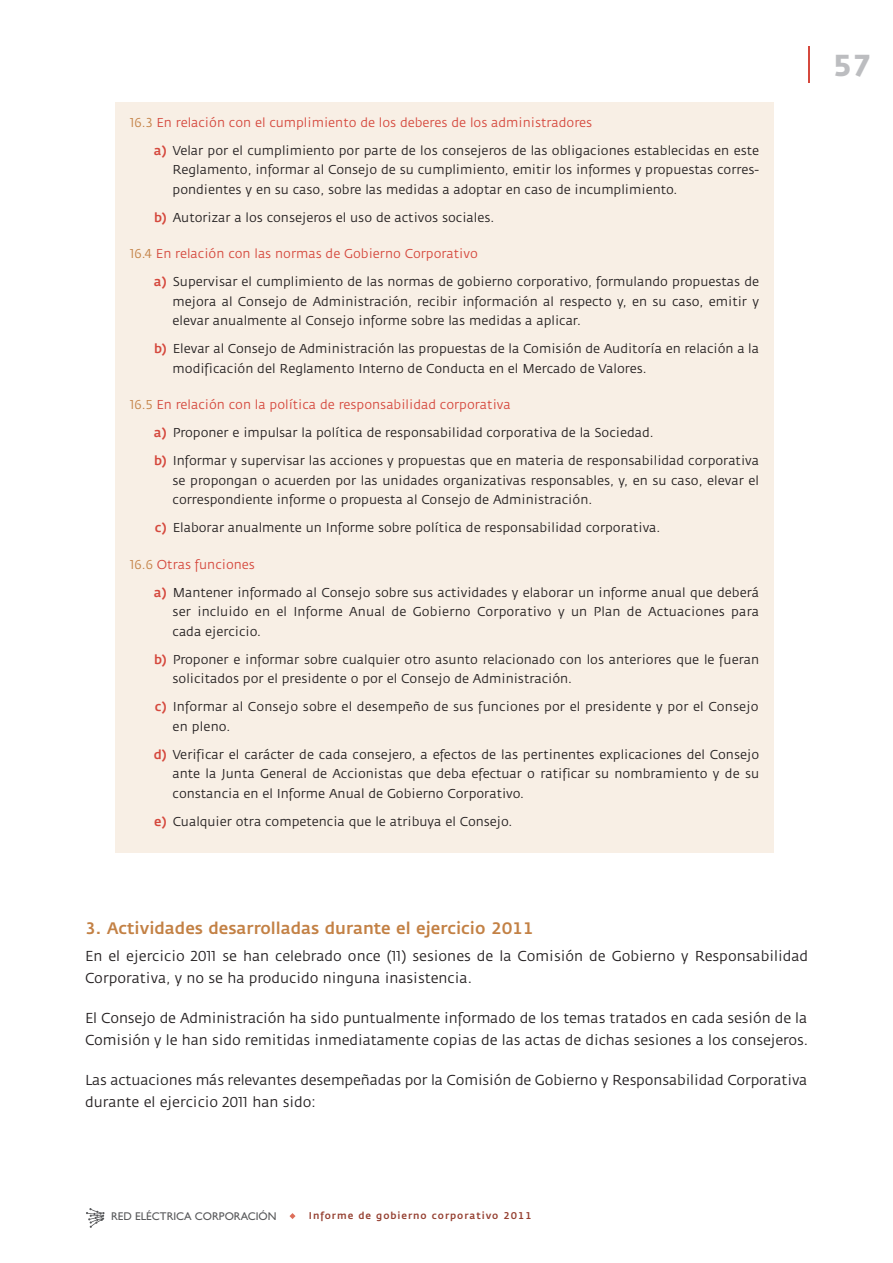
<style>
.page{position:relative;width:893px;height:1263px;background:#fff}
.page>*{position:absolute;margin:0;border:0;box-sizing:border-box;transform-origin:0 0}
.t1{font:30px "Fedra Sans Bold TF";color:#bcbdc0}
.t2{font:16.5px "Fedra Sans Medium TF";color:#c38145}
.t3{font:14.25px/22.5px "Fedra Sans";letter-spacing:-.005em;color:#231f20}
.t4{font:12.75px/19.5px "Fedra Sans";color:#231f20}
.t5{font:11.25px "Gill Sans Std";color:#57585a}
.t6{font:9.75px "Fedra Sans Medium TF";letter-spacing:.1em;color:#954031}
.s1{color:#c38145}
.s2{color:#d5483d}
.s3{font-weight:500;color:#d5483d}
</style>
<div class="page">
<hr style="left:809px;top:47px;width:1px;height:36px;background:#d5483d">
<svg style="left:86px;top:1208px;width:19px;height:20px"></svg>
<svg style="left:289px;top:1213px;width:6px;height:6px"></svg>
<div style="left:115px;top:102px;width:659px;height:751px;background:#f8efe5"></div>
<p class="t4" style="left:154px;top:109px;width:607px;line-height:28px;text-indent:-24px"><span class="s1">16.3</span> <span class="s2">En relación con el cumplimiento de los deberes de los administradores<br></span><span class="s3">a)</span> Velar por el cumplimiento por parte de los consejeros de las obliga ciones establecidas en este</p>
<p class="t4" style="left:173px;top:161px;width:588px">Reglamento, informar al Consejo de su cumplimiento, emitir los informes y propuestas corres&shy;pondientes y en su caso, sobre las medidas a adoptar en caso de incumplimiento.</p>
<p class="t4" style="left:154px;top:209px;width:342px"><span class="s3">b)</span> Autorizar a los consejeros el uso de activos sociales.</p>
<p class="t4" style="left:154px;top:241px;width:607px;line-height:28px;text-indent:-24px"><span class="s1">16.4</span> <span class="s2">En relación con las normas de Gobierno Corporativo<br></span><span class="s3">a)</span> Supervisar el cumplimiento de las normas de gobierno corporativo, formulando pro puestas de</p>
<p class="t4" style="left:173px;top:293px;width:588px">mejora al Consejo de Administración, recibir información al respecto y, en su caso, emitir y elevar anualmente al Consejo informe sobre las medidas a aplicar.</p>
<p class="t4" style="left:173px;top:340px;width:588px;text-indent:-18px"><span class="s3">b)</span> Elevar al Consejo de Administración las propuestas de la Comisión de Auditoría en relación a la modificación del Reglamento Interno de Conducta en el Mercado de Valores.</p>
<p class="t4" style="left:154px;top:392px;width:607px;line-height:28px;text-indent:-24px"><span class="s1">16.5</span> <span class="s2">En relación con la política de responsabilidad corporativa<br></span><span class="s3">a)</span> Proponer e impulsar la política de responsabilidad corporativa de la Sociedad.<br><span class="s3">b)</span> Informar y supervisar las acciones y propuestas que en materia de responsabilidad corporativa</p>
<p class="t4" style="left:173px;top:472px;width:588px">se propongan o acuerden por las unidades organizativas responsables, y, en su caso, elevar el correspondiente informe o propuesta al Consejo de Administración.</p>
<p class="t4" style="left:155px;top:519px;width:507px"><span class="s3">c)</span> Elaborar anualmente un Informe sobre política de responsabilidad corporativa.</p>
<p class="t4" style="left:154px;top:551px;width:607px;line-height:28px;text-indent:-24px"><span class="s1">16.6</span> <span class="s2">Otras funciones<br></span><span class="s3">a)</span> Mantener informado al Consejo sobre sus actividades y elaborar un informe anual que deberá</p>
<p class="t4" style="left:173px;top:603px;width:588px">ser incluido en el Informe Anual de Gobierno Corporativo y un Plan de Actuaciones para cada ejercicio.</p>
<p class="t4" style="left:173px;top:651px;width:588px;text-indent:-18px"><span class="s3">b)</span> Proponer e informar sobre cualquier otro asunto relacionado con los anteriores que le fueran solicitados por el presidente o por el Consejo de Administración.</p>
<p class="t4" style="left:173px;top:698px;width:587px;text-indent:-18px"><span class="s3">c)</span> Informar al Consejo sobre el desempeño de sus funciones por el presidente y por el Consejo en pleno.</p>
<p class="t4" style="left:173px;top:746px;width:588px;text-align:justify;text-indent:-19px"><span class="s3">d)</span> Verificar el carácter de cada consejero, a efectos de las pertinentes explicaciones del Consejo ante la Junta General de Accionistas que deba efectuar o ratificar su nombramiento y de su constancia en el Informe Anual de Gobierno Corporativo.</p>
<p class="t4" style="left:154px;top:813px;width:360px"><span class="s3">e)</span> Cualquier otra competencia que le atribuya el Consejo.</p>
<h1 class="t1" style="left:833px;top:47px;width:41px">57</h1>
<p class="t2" style="left:85px;top:922px;width:450px">3. Actividades desarrolladas durante el ejercicio 2011</p>
<p class="t3" style="left:85px;top:946px;width:724px">En el ejercicio 2011 se han celebrado once (11) sesiones de la Comisión de Gobierno y Responsabilidad<br>Corporativa, y no se ha producido ninguna inasistencia.</p>
<p class="t3" style="left:85px;top:1008px;width:725px">El Consejo de Administración ha sido puntualmente informado de los temas tratados en cada sesión de la<br>Comisión y le han sido remitidas inmediatamente copias de las actas de dichas sesiones a los consejeros.</p>
<p class="t3" style="left:85px;top:1070px;width:724px">Las actuaciones más relevantes desempeñadas por la Comisión de Gobierno y Responsabilidad Corporativa durante el ejercicio 2011 han sido:</p>
<p class="t5" style="left:111px;top:1209px;width:167px">RED ELÉCTRICA CORPORACIÓN</p>
<p class="t6" style="left:309px;top:1212px;width:224px">Informe de gobierno corporativo 2011</p>
</div>
